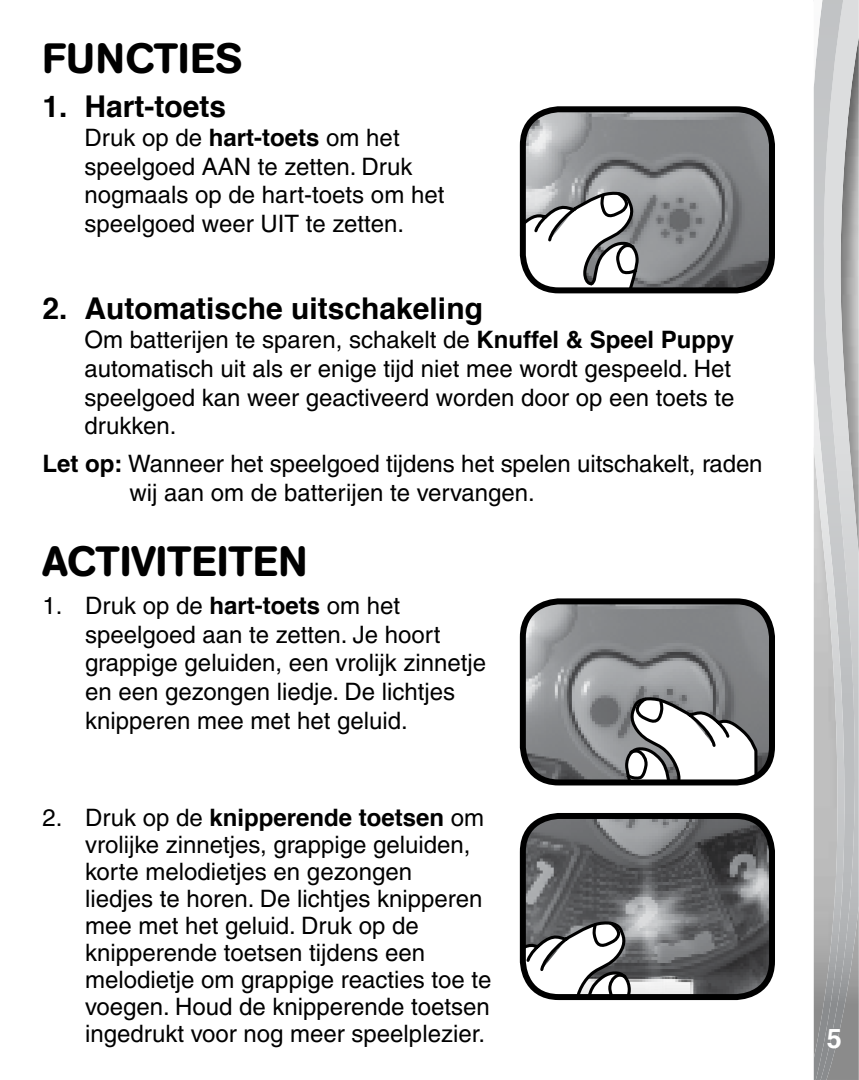
<style>
.page{position:relative;width:859px;height:1080px;background:#fff}
.page>*{position:absolute;margin:0;border:0;box-sizing:border-box;transform-origin:0 0}
.t1{font:500 42px "AG Book Rounded";color:#000}
.t2{font:500 42px "AG Book Rounded";letter-spacing:.02em;color:#000}
.t3{font:500 33px "Helvetica";color:#fff}
.t4{font:700 30px "Helvetica";color:#000}
.t5{font:500 24px/28.8px "Helvetica";color:#000}
.s1{font-weight:700}
.s2{font-weight:700;font-size:27px}
</style>
<div class="page">
<img style="left:857px;top:0;width:1px;height:1080px">
<img style="left:847px;top:0;width:10px;height:1080px">
<img style="left:814px;top:0;width:33px;height:1080px">
<img style="left:523px;top:816px;width:249px;height:177px">
<svg style="left:523px;top:918px;width:110px;height:79px"></svg>
<div style="left:520px;top:813px;width:255px;height:187px;border:6px solid #000;border-radius:36px"></div>
<img style="left:523px;top:113px;width:249px;height:173px">
<svg style="left:523px;top:188px;width:118px;height:102px"></svg>
<div style="left:520px;top:106px;width:255px;height:187px;border:6px solid #000;border-radius:36px"></div>
<img style="left:523px;top:605px;width:249px;height:177px">
<svg style="left:623px;top:694px;width:136px;height:88px"></svg>
<div style="left:520px;top:598px;width:255px;height:187px;border:6px solid #000;border-radius:36px"></div>
<h1 class="t2" style="left:43px;top:33px;width:201px">FUNCTIES</h1>
<p class="t4" style="left:43px;top:95px;width:185px">1. Hart-toets</p>
<p class="t5" style="left:85px;top:125px;width:361px">Druk op de <span class="s1">hart-toets</span> om het speelgoed AAN te zetten. Druk nogmaals op de hart-toets om het speelgoed weer UIT te zetten.</p>
<p class="t4" style="left:43px;top:297px;width:442px">2. Automatische uitschakeling</p>
<p class="t5" style="left:85px;top:327px;width:651px">Om batterijen te sparen, schakelt de <span class="s1">Knuffel &amp; Speel Puppy </span>automatisch uit als er enige tijd niet mee wordt gespeeld. Het speelgoed kan weer geactiveerd worden door op een toets te drukken.</p>
<p class="t5" style="left:130px;top:451px;width:635px;text-indent:-87px"><span class="s1">Let op:</span> Wanneer het speelgoed tijdens het spelen uitschakelt, raden wij aan om de batterijen te vervangen.</p>
<h1 class="t1" style="left:43px;top:537px;width:266px">ACTIVITEITEN</h1>
<p class="t5" style="left:85px;top:593px;width:403px;text-indent:-43px">1. Druk op de <span class="s1">hart-toets</span> om het speelgoed aan te zetten. Je hoort grappige geluiden, een vrolijk zinnetje en een gezongen liedje. De lichtjes knipperen mee met het geluid.</p>
<p class="t5" style="left:85px;top:806px;width:408px;line-height:27px;text-indent:-43px">2. Druk op de <span class="s1">knipperende toetsen</span> om vrolijke zinnetjes, grappige geluiden, korte melodietjes en gezongen<br>liedjes te horen. De lichtjes knipperen mee met het geluid. Druk op de knipperende toetsen tijdens een melodietje om grappige reacties toe te voegen. Houd de knipperende toetsen ingedrukt voor nog meer speelplezier.</p>
<h2 class="t3" style="left:818px;top:1027px;width:25px">5<span class="s2">5</span></h2>
</div>
